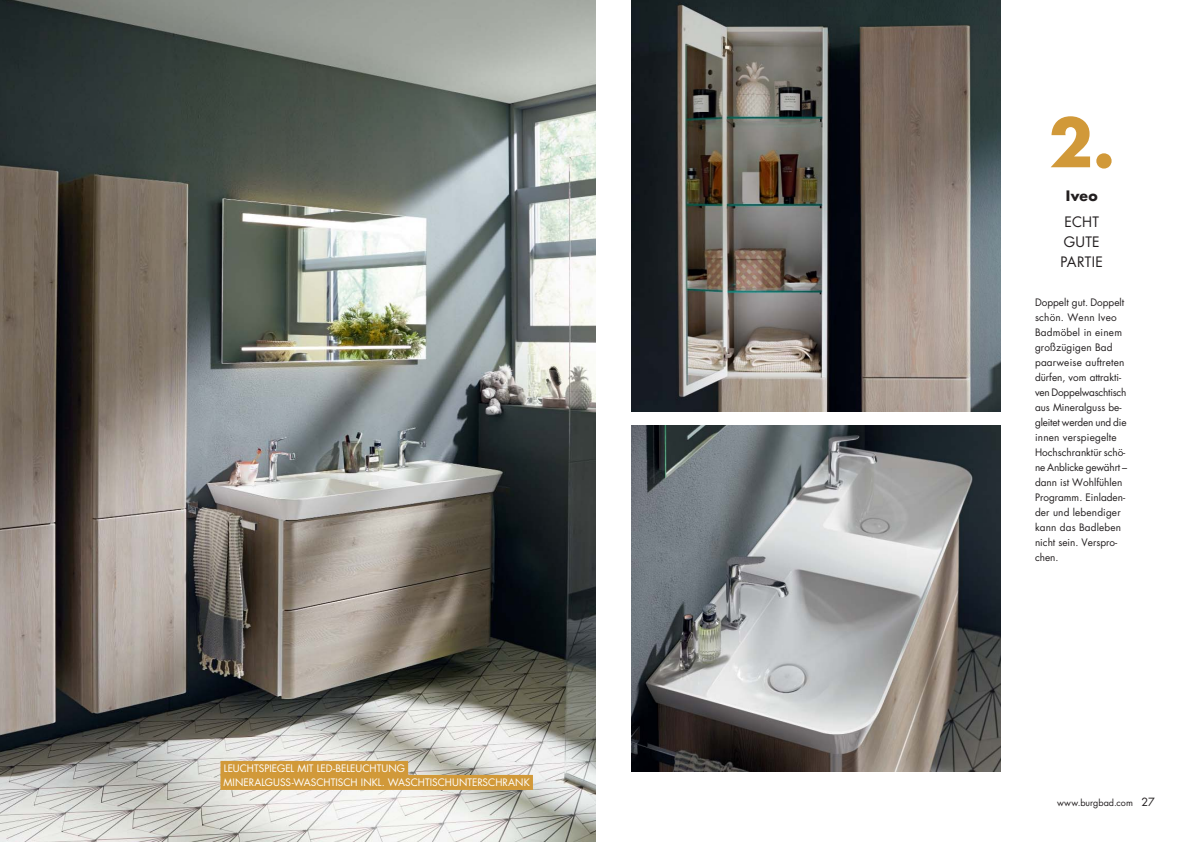
<style>
.page{position:relative;width:1191px;height:842px;background:#fff}
.page>*{position:absolute;margin:0;border:0;box-sizing:border-box;transform-origin:0 0}
.t1{font:700 65px "Futura Std";color:#d19939}
.t2{font:14px/20px "Futura Std";letter-spacing:.02em;color:#231f20}
.t3{font:700 14px "Futura Std";color:#231f20}
.t4{font:10px/15px "Futura Std";color:#231f20}
.t5{font:10px/14px "Futura Std";color:#fff}
.t6{font:9px "Futura Std";letter-spacing:.005em;color:#231f20}
.s1{font-size:11px}
</style>
<div class="page">
<img style="left:0;top:0;width:595px;height:842px">
<img style="left:631px;top:0;width:369px;height:411px">
<div style="left:220px;top:761px;width:188px;height:15px;background:#d19939"></div>
<div style="left:220px;top:775px;width:313px;height:15px;background:#d19939"></div>
<img style="left:631px;top:425px;width:369px;height:346px">
<p class="t5" style="left:223px;top:762px;width:308px">LEUCHTSPIEGEL MIT LED-BELEUCHTUNG<br>MINERALGUSS-WASCHTISCH INKL. WASCHTISCHUNTERSCHRANK</p>
<h1 class="t1" style="left:1048px;top:114px;width:68px">2.</h1>
<h2 class="t3" style="left:1066px;top:190px;width:33px">Iveo</h2>
<h2 class="t2" style="left:1060px;top:213px;width:44px">ECHT<br>GUTE<br>PARTIE</h2>
<p class="t4" style="left:1035px;top:295px;width:94px">Doppelt gut. Doppelt schön. Wenn Iveo<br>Badmöbel in einem großzügigen Bad paarweise auftreten dürfen, vom attrakti&shy;ven Doppelwaschtisch aus Mineralguss be&shy;gleitet werden und die innen verspiegelte<br>Hochschranktür schö&shy;ne Anblicke gewährt – dann ist Wohlfühlen<br>Programm. Einladen&shy;der und lebendiger kann das Badleben nicht sein. Verspro&shy;chen.</p>
<p class="t6" style="left:1057px;top:798px;width:99px">www.burgbad.com <span class="s1">27</span></p>
</div>
